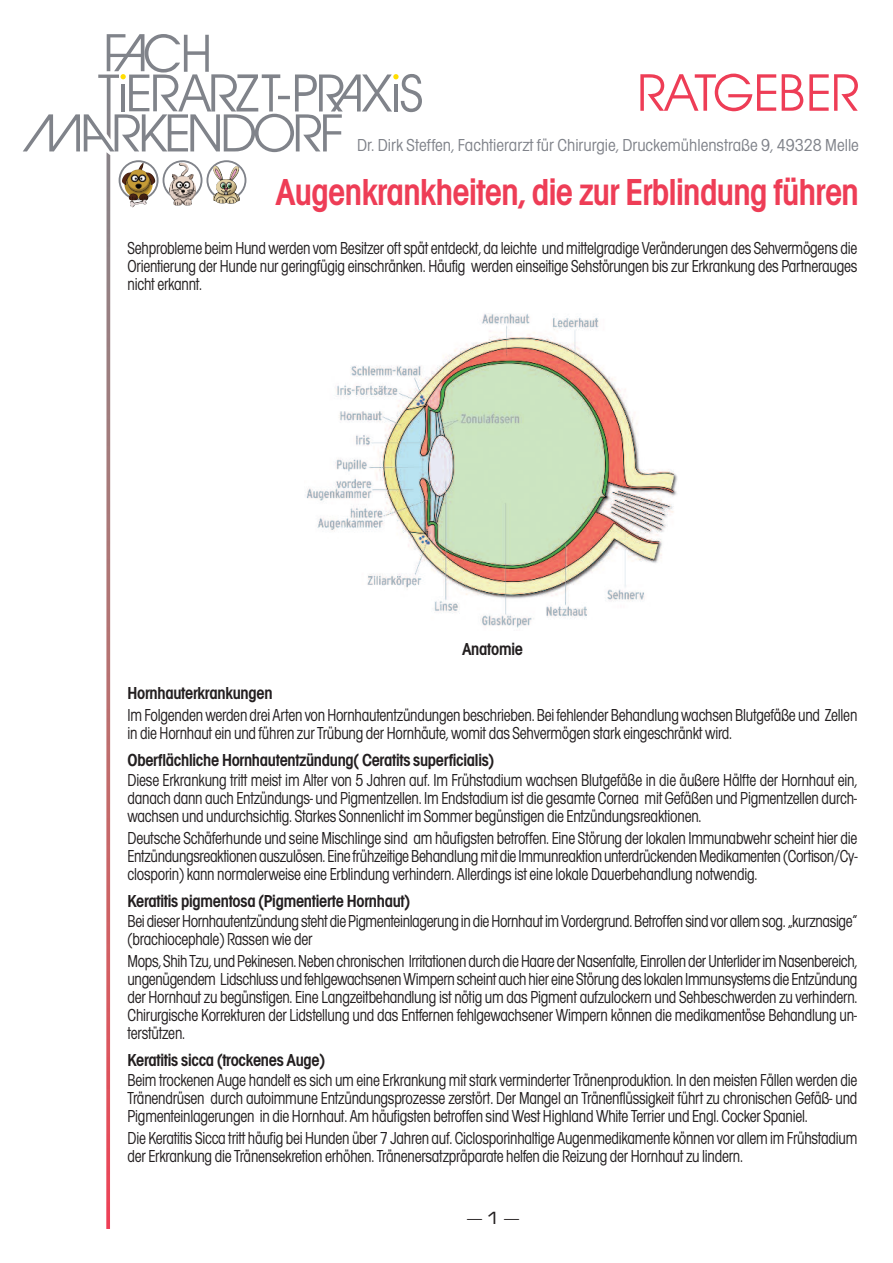
<style>
.page{position:relative;width:893px;height:1263px;background:#fff}
.page>*{position:absolute;margin:0;border:0;box-sizing:border-box;transform-origin:0 0}
.t1{font:51.75px "Avant Garde BQ";letter-spacing:-.005em;color:#ee3d56}
.t2{font:600 condensed 39px "Avant Garde Gothic Itc T";letter-spacing:-.015em;color:#ee3d56}
.t3{font:condensed 18px/18px "Avant Garde Gothic Itc T";letter-spacing:-.015em;color:#231f20;text-align:justify;scale:.9 1}
.t4{font:600 condensed 18px "Avant Garde Gothic Itc T";letter-spacing:-.015em;color:#231f20}
.t5{font:condensed 18px "Avant Garde Gothic Itc T";color:#80838a}
.t6{font:expanded 18px "Eurostile Next LT Pro";color:#231f20}
</style>
<div class="page">
<svg style="left:23px;top:34px;width:399px;height:1195px"></svg>
<img style="left:122px;top:165px;width:19px;height:16px">
<img style="left:169px;top:174px;width:11px;height:15px">
<img style="left:213px;top:181px;width:7px;height:17px">
<div style="left:132px;top:312px;width:722px;height:319px;background:#fff"></div>
<img style="left:306px;top:313px;width:371px;height:315px">
<h1 class="t1" style="left:637px;top:66px;width:223px">RATGEBER</h1>
<p class="t5" style="left:357px;top:134px;width:503px">Dr. Dirk Steffen, Fachtierarzt für Chirurgie, Druckemühlenstraße 9, 49328 Melle</p>
<h2 class="t2" style="left:276px;top:168px;width:585px">Augenkrankheiten, die zur Erblindung führen</h2>
<p class="t3" style="left:128px;top:239px;width:812px">Sehprobleme beim Hund werden vom Besitzer oft spät entdeckt, da leichte und mittelgradige Veränderungen des Sehvermögens die Orientierung der Hunde nur geringfügig einschränken. Häufig werden einseitige Sehstörungen bis zur Erkrankung des Partnerauges nicht erkannt.</p>
<p class="t4" style="left:462px;top:638px;width:62px">Anatomie</p>
<p class="t4" style="left:128px;top:682px;width:147px">Hornhauterkrankungen</p>
<p class="t3" style="left:128px;top:706px;width:812px">ImFolgendenwerden drei Arten vonHornhautentzündungen beschrieben. Bei fehlender Behandlungwachsen Blutgefäße und Zellen in die Hornhaut ein und führen zur Trübung der Hornhäute, womit das Sehvermögen stark eingeschränkt wird.</p>
<p class="t4" style="left:128px;top:749px;width:368px">Oberflächliche Hornhautentzündung( Ceratits superficialis)</p>
<p class="t3" style="left:128px;top:771px;width:812px">Diese Erkrankung tritt meist im Alter von 5 Jahren auf. Im Frühstadium wachsen Blutgefäße in die äußere Hälfte der Hornhaut ein, danach dann auch Entzündungs- und Pigmentzellen. Im Endstadium ist die gesamte Cornea mit Gefäßen und Pigmentzellen durch&shy;wachsen und undurchsichtig. Starkes Sonnenlicht im Sommer begünstigen die Entzündungsreaktionen.</p>
<p class="t3" style="left:128px;top:829px;width:812px">Deutsche Schäferhunde und seine Mischlinge sind am häufigsten betroffen. Eine Störung der lokalen Immunabwehr scheint hier die Entzündungsreaktionen auszulösen. Eine frühzeitigeBehandlungmit die Immunreaktion unterdrückendenMedikamenten (Cortison/Cy&shy;closporin) kann normalerweise eine Erblindung verhindern. Allerdings ist eine lokale Dauerbehandlung notwendig.</p>
<p class="t4" style="left:128px;top:890px;width:284px">Keratitis pigmentosa (Pigmentierte Hornhaut)</p>
<p class="t3" style="left:128px;top:912px;width:812px">Bei dieserHornhautentzündung steht diePigmenteinlagerung in dieHornhaut imVordergrund.Betroffen sind vor allemsog.„kurznasige“ (brachiocephale) Rassen wie der</p>
<p class="t3" style="left:128px;top:952px;width:812px">Mops, Shih Tzu, undPekinesen.Neben chronischen Irritationen durch dieHaare derNasenfalte, Einrollen derUnterliderimNasenbereich, ungenügendem Lidschluss und fehlgewachsenenWimpern scheint auch hier eine Störung des lokalen Immunsystems die Entzündung der Hornhaut zu begünstigen. Eine Langzeitbehandlung ist nötig um das Pigment aufzulockern und Sehbeschwerden zu verhindern.<br>Chirurgische Korrekturen der Lidstellung und das Entfernen fehlgewachsener Wimpern können die medikamentöse Behandlung un&shy;terstützen.</p>
<p class="t4" style="left:128px;top:1049px;width:199px">Keratitis sicca (trockenes Auge)</p>
<p class="t3" style="left:128px;top:1071px;width:812px">Beim trockenen Auge handelt es sich um eine Erkrankung mit stark verminderter Tränenproduktion. In den meisten Fällen werden die Tränendrüsen durch autoimmune Entzündungsprozesse zerstört. Der Mangel an Tränenflüssigkeit führt zu chronischen Gefäß- und Pigmenteinlagerungen in die Hornhaut. Am häufigsten betroffen sind West Highland White Terrier und Engl. Cocker Spaniel.</p>
<p class="t3" style="left:128px;top:1129px;width:812px">Die Keratitis Sicca tritt häufig bei Hunden über 7 Jahren auf. Ciclosporinhaltige Augenmedikamente können vor allem im Frühstadium der Erkrankung die Tränensekretion erhöhen. Tränenersatzpräparate helfen die Reizung der Hornhaut zu lindern.</p>
<p class="t6" style="left:467px;top:1211px;width:53px">–1–</p>
</div>
